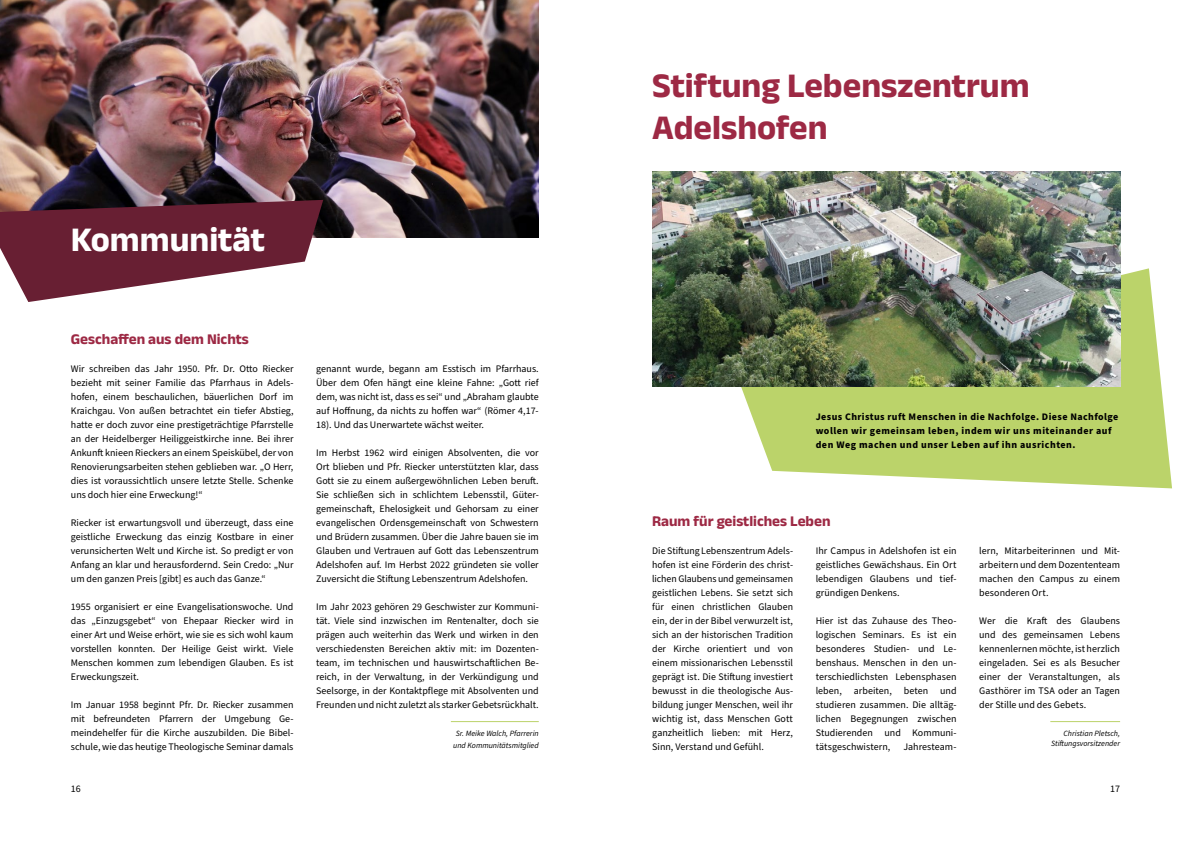
<style>
.page{position:relative;width:1191px;height:842px;background:#fff}
.page>*{position:absolute;margin:0;border:0;box-sizing:border-box;transform-origin:0 0}
.t1{font:500 35px/42px "Anek Latin";color:#9d2944}
.t2{font:500 35px "Anek Latin";color:#fff}
.t3{font:500 15px "Anek Latin";color:#9d2944}
.t4{font:10px/14px "Source Sans Pro";color:#000;text-align:justify}
.t5{font:700 10px/14px "Source Sans Pro";letter-spacing:.05em;color:#000}
.t6{font:italic 8px/12px "Source Sans Pro";color:#000;text-align:center}
</style>
<div class="page">
<svg style="left:734px;top:268px;width:438px;height:220px;fill:#bbd36a"></svg>
<img style="left:0;top:0;width:539px;height:238px">
<img style="left:652px;top:172px;width:468px;height:214px">
<svg style="left:0;top:200px;width:323px;height:102px"></svg>
<hr style="left:451px;top:721px;width:88px;height:1px;background:#bbd36a">
<hr style="left:1050px;top:721px;width:70px;height:1px;background:#bbd36a">
<h1 class="t2" style="left:71px;top:216px;width:196px">Kommunität</h1>
<h2 class="t3" style="left:71px;top:328px;width:179px">Geschaffen aus dem Nichts</h2>
<p class="t4" style="left:71px;top:362px;width:224px">Wir schreiben das Jahr 1950. Pfr. Dr. Otto Riecker bezieht mit seiner Familie das Pfarrhaus in Adels&shy;hofen, einem beschaulichen, bäuerlichen Dorf im Kraichgau. Von außen betrachtet ein tiefer Abstieg, hatte er doch zuvor eine prestigeträchtige Pfarrstelle an der Heidelberger Heiliggeistkirche inne. Bei ihrer Ankunft knieen Rieckers an einem Speiskübel, der von Renovierungsarbeiten stehen geblieben war. „O Herr, dies ist voraussichtlich unsere letzte Stelle. Schenke uns doch hier eine Erweckung!“</p>
<p class="t4" style="left:71px;top:516px;width:224px">Riecker ist erwartungsvoll und überzeugt, dass eine geistliche Erweckung das einzig Kostbare in einer verunsicherten Welt und Kirche ist. So predigt er von Anfang an klar und herausfordernd. Sein Credo: „Nur um den ganzen Preis [gibt] es auch das Ganze.“</p>
<p class="t4" style="left:71px;top:600px;width:224px">1955 organisiert er eine Evangelisationswoche. Und das „Einzugsgebet“ von Ehepaar Riecker wird in einer Art und Weise erhört, wie sie es sich wohl kaum vorstellen konnten. Der Heilige Geist wirkt. Viele Menschen kommen zum lebendigen Glauben. Es ist Erweckungszeit.</p>
<p class="t4" style="left:71px;top:698px;width:224px">Im Januar 1958 beginnt Pfr. Dr. Riecker zusammen mit befreundeten Pfarrern der Umgebung Ge&shy;meindehelfer für die Kirche auszubilden. Die Bibel&shy;schule, wie das heutige Theologische Seminar damals</p>
<p class="t4" style="left:316px;top:362px;width:224px">genannt wurde, begann am Esstisch im Pfarrhaus.<br>Über dem Ofen hängt eine kleine Fahne: „Gott rief dem, was nicht ist, dass es sei“ und „Abraham glaubte auf Hoffnung, da nichts zu hoffen war“ (Römer 4,17- 18). Und das Unerwartete wächst weiter.</p>
<p class="t4" style="left:316px;top:446px;width:224px">Im Herbst 1962 wird einigen Absolventen, die vor Ort blieben und Pfr. Riecker unterstützten klar, dass Gott sie zu einem außergewöhnlichen Leben beruft.<br>Sie schließen sich in schlichtem Lebensstil, Güter&shy;gemeinschaft, Ehelosigkeit und Gehorsam zu einer evangelischen Ordensgemeinschaft von Schwestern und Brüdern zusammen. Über die Jahre bauen sie im Glauben und Vertrauen auf Gott das Lebenszentrum Adelshofen auf. Im Herbst 2022 gründeten sie voller Zuversicht die Stiftung Lebenszentrum Adelshofen.</p>
<p class="t4" style="left:316px;top:600px;width:224px">Im Jahr 2023 gehören 29 Geschwister zur Kommuni&shy;tät. Viele sind inzwischen im Rentenalter, doch sie prägen auch weiterhin das Werk und wirken in den verschiedensten Bereichen aktiv mit: im Dozenten&shy;team, im technischen und hauswirtschaftlichen Be&shy;reich, in der Verwaltung, in der Verkündigung und Seelsorge, in der Kontaktpflege mit Absolventen und Freunden und nicht zuletzt als starker Gebetsrückhalt.</p>
<p class="t6" style="left:453px;top:728px;width:87px">Sr. Meike Walch, Pfarrerin und Kommunitätsmitglied</p>
<h1 class="t1" style="left:652px;top:62px;width:379px">Stiftung Lebenszentrum<br>Adelshofen</h1>
<p class="t5" style="left:815px;top:410px;width:304px">Jesus Christus ruft Menschen in die Nachfolge. Diese Nachfolge wollen wir gemeinsam leben, indem wir uns miteinander auf den Weg machen und unser Leben auf ihn ausrichten.</p>
<h2 class="t3" style="left:652px;top:510px;width:180px">Raum für geistliches Leben</h2>
<p class="t4" style="left:652px;top:544px;width:142px">Die Stiftung Lebenszentrum Adels&shy;hofen ist eine Förderin des christ&shy;lichen Glaubens und gemeinsamen geistlichen Lebens. Sie setzt sich für einen christlichen Glauben ein, der in der Bibel verwurzelt ist, sich an der historischen Tradition der Kirche orientiert und von einem missionarischen Lebensstil geprägt ist. Die Stiftung investiert bewusst in die theologische Aus&shy;bildung junger Menschen, weil ihr wichtig ist, dass Menschen Gott ganzheitlich lieben: mit Herz, Sinn, Verstand und Gefühl.</p>
<p class="t4" style="left:815px;top:544px;width:142px">Ihr Campus in Adelshofen ist ein geistliches Gewächshaus. Ein Ort lebendigen Glaubens und tief&shy;gründigen Denkens.</p>
<p class="t4" style="left:815px;top:614px;width:142px">Hier ist das Zuhause des Theo&shy;logischen Seminars. Es ist ein besonderes Studien- und Le&shy;benshaus. Menschen in den un&shy;terschiedlichsten Lebensphasen leben, arbeiten, beten und studieren zusammen. Die alltäg&shy;lichen Begegnungen zwischen Studierenden und Kommuni&shy;tätsgeschwistern,</p>
<p class="t4" style="left:903px;top:740px;width:55px">Jahresteam-</p>
<p class="t4" style="left:979px;top:544px;width:142px">lern, Mitarbeiterinnen und Mit&shy;arbeitern und dem Dozententeam machen den Campus zu einem besonderen Ort.</p>
<p class="t4" style="left:979px;top:614px;width:142px">Wer die Kraft des Glaubens und des gemeinsamen Lebens kennenlernen möchte, ist herzlich eingeladen. Sei es als Besucher einer der Veranstaltungen, als Gasthörer im TSA oder an Tagen der Stille und des Gebets.</p>
<p class="t6" style="left:1051px;top:729px;width:70px;line-height:9.6px;text-align:right">Christian Pletsch,<br>Stiftungsvorsitzender</p>
<p class="t4" style="left:71px;top:782px;width:11px">16</p>
<p class="t4" style="left:1110px;top:782px;width:11px">17</p>
</div>
